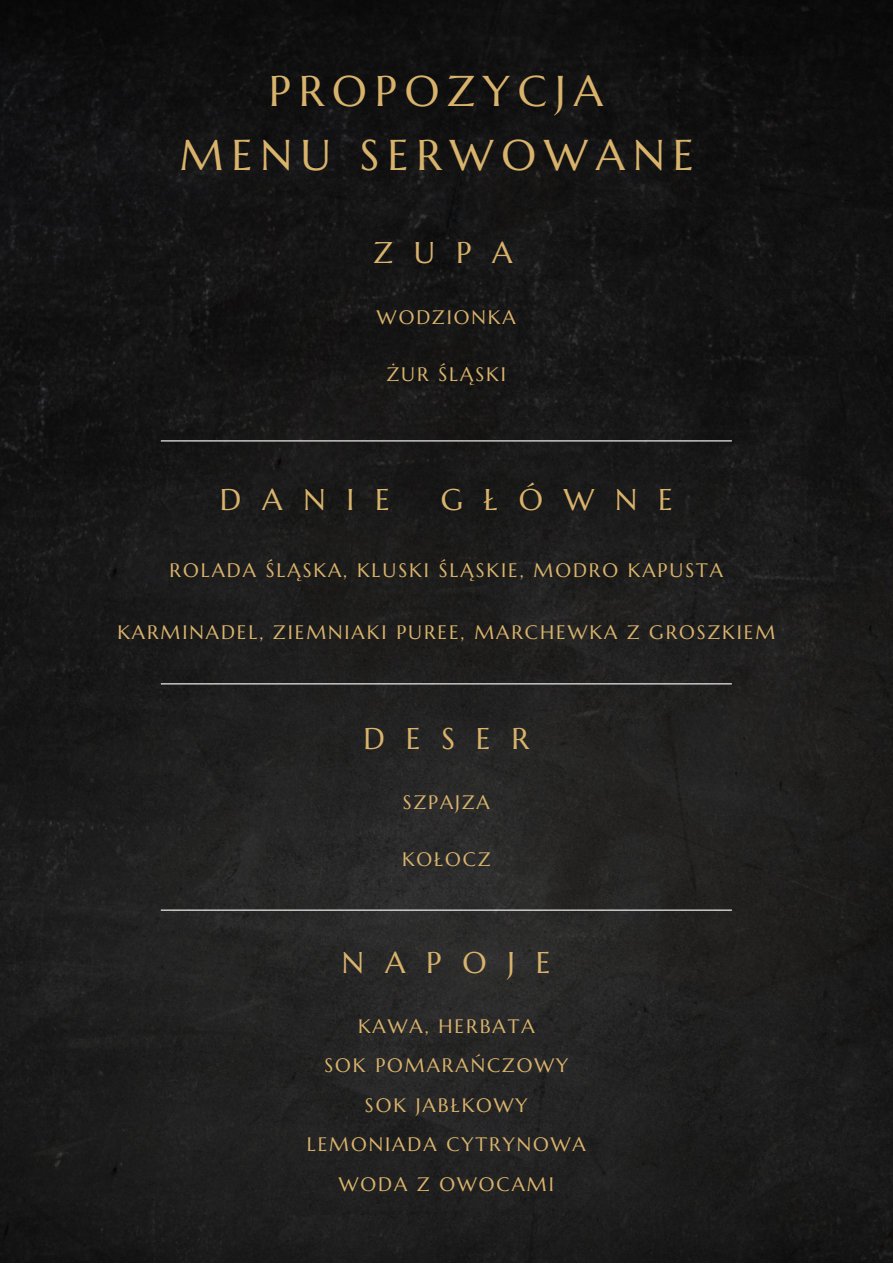
<style>
.page{position:relative;width:893px;height:1264px;background:#fff}
.page>*{position:absolute;margin:0;border:0;box-sizing:border-box;transform-origin:0 0}
.t1{font:43.05px "Marcellus";letter-spacing:.185em;color:#d9b36c}
.t2{font:30px "Marcellus";letter-spacing:.695em;color:#d9b36c}
.t3{font:19.5px "Marcellus";letter-spacing:.1em;color:#d9b36c}
</style>
<div class="page">
<img style="left:0;top:0;width:892px;height:1262px">
<hr style="left:161px;top:440px;width:570px;height:1px;background:#fff">
<hr style="left:161px;top:683px;width:570px;height:1px;background:#fff">
<hr style="left:161px;top:909px;width:570px;height:1px;background:#fff">
<p class="t1" style="left:269px;top:64px;width:336px">PROPOZYCJA</p>
<p class="t1" style="left:180px;top:128px;width:515px">MENU SERWOWANE</p>
<p class="t2" style="left:373px;top:234px;width:140px">ZUPA</p>
<p class="t3" style="left:377px;top:305px;width:140px">WODZIONKA</p>
<p class="t3" style="left:387px;top:362px;width:121px">ŻUR ŚLĄSKI</p>
<p class="t2" style="left:220px;top:481px;width:172px">DANIE</p>
<p class="t2" style="left:441px;top:481px;width:233px">GŁÓWNE</p>
<p class="t3" style="left:170px;top:558px;width:555px">ROLADA ŚLĄSKA, KLUSKI ŚLĄSKIE, MODRO KAPUSTA</p>
<p class="t3" style="left:117px;top:620px;width:659px">KARMINADEL, ZIEMNIAKI PUREE, MARCHEWKA Z GROSZKIEM</p>
<p class="t2" style="left:363px;top:719px;width:167px">DESER</p>
<p class="t3" style="left:403px;top:790px;width:88px">SZPAJZA</p>
<p class="t3" style="left:402px;top:847px;width:90px">KOŁOCZ</p>
<p class="t2" style="left:342px;top:943px;width:210px">NAPOJE</p>
<p class="t3" style="left:358px;top:1014px;width:178px">KAWA, HERBATA</p>
<p class="t3" style="left:324px;top:1053px;width:245px">SOK POMARAŃCZOWY</p>
<p class="t3" style="left:365px;top:1092px;width:164px">SOK JABŁKOWY</p>
<p class="t3" style="left:307px;top:1132px;width:280px">LEMONIADA CYTRYNOWA</p>
<p class="t3" style="left:339px;top:1171px;width:216px">WODA Z OWOCAMI</p>
</div>
